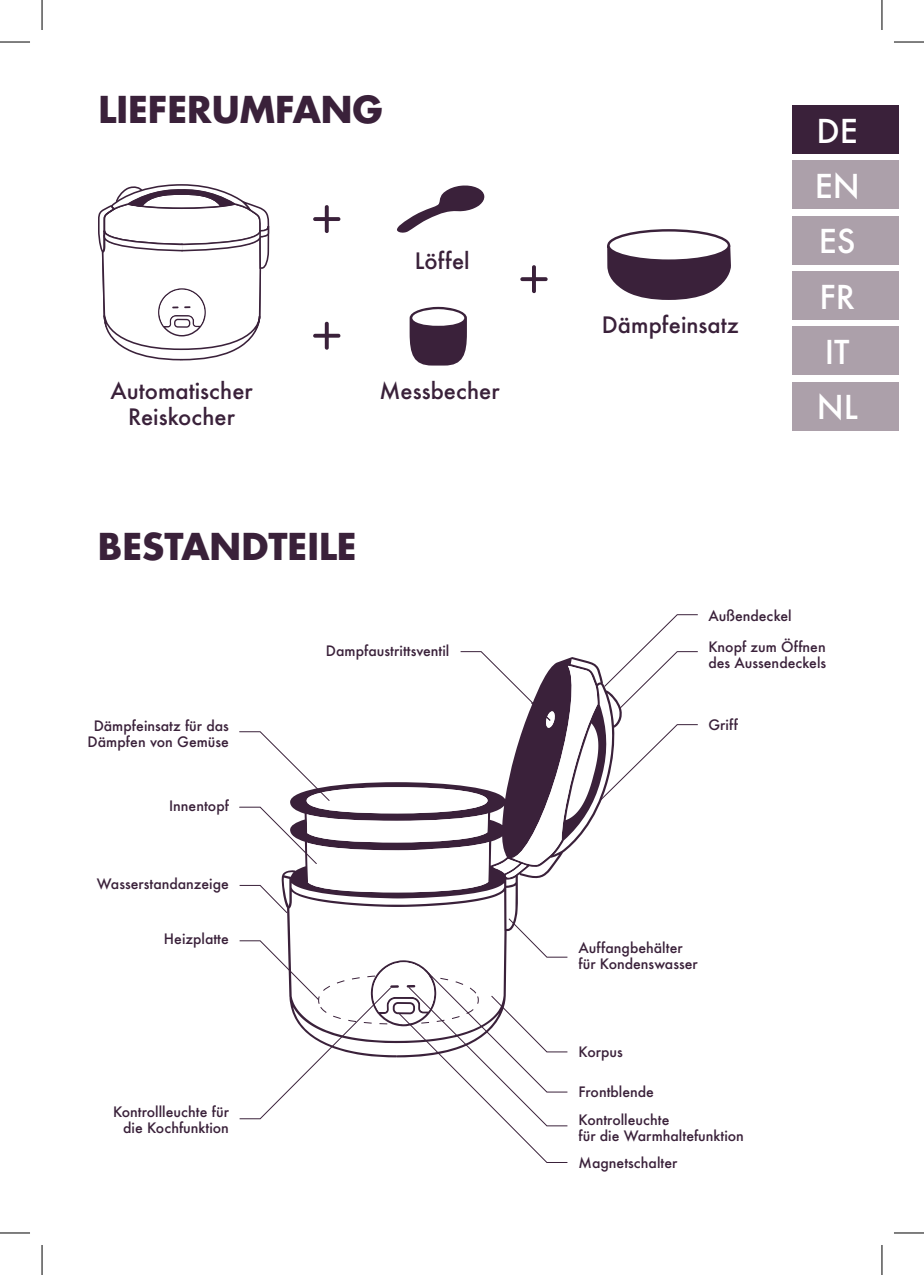
<style>
.page{position:relative;width:924px;height:1275px;background:#fff}
.page>*{position:absolute;margin:0;border:0;box-sizing:border-box;transform-origin:0 0}
.t1{font:54px "Courier";color:#3a213a}
.t2{font:700 36px "Futura";color:#3a213a}
.t3{font:500 32px/55.2px "Futura";color:#fff;text-align:center}
.t4{font:500 22px "Futura";color:#3a213a}
.t5{font:500 14px/16px "Futura";color:#3a213a}
</style>
<div class="page">
<svg style="left:239px;top:614px;width:459px;height:549px"></svg>
<svg style="left:239px;top:666px;width:382px;height:263px"></svg>
<svg style="left:397px;top:185px;width:87px;height:48px"></svg>
<svg style="left:409px;top:307px;width:57px;height:58px"></svg>
<svg style="left:607px;top:229px;width:124px;height:71px"></svg>
<div style="left:608px;top:230px;width:120px;height:31px;background:#fff;border-radius:50%"></div>
<div style="left:607px;top:229px;width:122px;height:33px;border:2px solid #3a213a;border-radius:50%"></div>
<svg style="left:98px;top:184px;width:172px;height:177px"></svg>
<div style="left:791px;top:105px;width:107px;height:49px;background:#3a213a"></div>
<div style="left:791px;top:160px;width:107px;height:49px;background:#aca0aa"></div>
<div style="left:791px;top:216px;width:107px;height:49px;background:#aca0aa"></div>
<div style="left:791px;top:271px;width:107px;height:49px;background:#aca0aa"></div>
<div style="left:791px;top:326px;width:107px;height:49px;background:#aca0aa"></div>
<div style="left:791px;top:381px;width:107px;height:49px;background:#aca0aa"></div>
<hr style="left:0;top:42px;width:30px;height:1px;background:#000">
<hr style="left:893px;top:42px;width:30px;height:1px;background:#000">
<hr style="left:0;top:1232px;width:30px;height:1px;background:#000">
<hr style="left:893px;top:1232px;width:30px;height:1px;background:#000">
<hr style="left:42px;top:0;width:1px;height:30px;background:#000">
<hr style="left:42px;top:1245px;width:1px;height:30px;background:#000">
<hr style="left:881px;top:0;width:1px;height:30px;background:#000">
<hr style="left:881px;top:1245px;width:1px;height:30px;background:#000">
<h2 class="t2" style="left:98px;top:84px;width:286px">LIEFERUMFANG</h2>
<h1 class="t1" style="left:310px;top:177px;width:34px">+</h1>
<h1 class="t1" style="left:310px;top:293px;width:34px">+</h1>
<h3 class="t4" style="left:414px;top:246px;width:56px">Löffel</h3>
<h3 class="t4" style="left:110px;top:376px;width:144px">Automatischer</h3>
<h3 class="t4" style="left:379px;top:376px;width:122px">Messbecher</h3>
<h3 class="t4" style="left:128px;top:402px;width:108px">Reiskocher</h3>
<h1 class="t1" style="left:517px;top:237px;width:34px">+</h1>
<h3 class="t4" style="left:601px;top:309px;width:138px">Dämpfeinsatz</h3>
<h3 class="t3" style="left:814px;top:103px;width:47px">DE<br>EN<br>ES<br>FR<br>IT<br>NL</h3>
<h2 class="t2" style="left:98px;top:521px;width:260px">BESTANDTEILE</h2>
<p class="t5" style="left:88px;top:717px;width:143px;text-align:center">Dämpfeinsatz für das<br>Dämpfen von Gemüse</p>
<p class="t5" style="left:169px;top:798px;width:61px">Innentopf</p>
<p class="t5" style="left:97px;top:875px;width:133px">Wasserstandanzeige</p>
<p class="t5" style="left:164px;top:931px;width:66px">Heizplatte</p>
<p class="t5" style="left:113px;top:1103px;width:117px;text-align:right">Kontrollleuchte für die Kochfunktion</p>
<p class="t5" style="left:326px;top:642px;width:125px">Dampfaustrittsventil</p>
<p class="t5" style="left:708px;top:600px;width:119px;line-height:30.8px">Außendeckel<br>Knopf zum Öffnen</p>
<p class="t5" style="left:708px;top:654px;width:119px">des Aussendeckels</p>
<p class="t5" style="left:708px;top:716px;width:31px">Griff</p>
<p class="t5" style="left:578px;top:939px;width:121px">Auffangbehälter für Kondenswasser</p>
<p class="t5" style="left:578px;top:1043px;width:46px">Korpus</p>
<p class="t5" style="left:578px;top:1077px;width:92px;line-height:28px">Frontblende<br>Kontrolleuchte</p>
<p class="t5" style="left:578px;top:1121px;width:167px;line-height:27.6px">für die Warmhaltefunktion<br>Magnetschalter</p>
</div>
